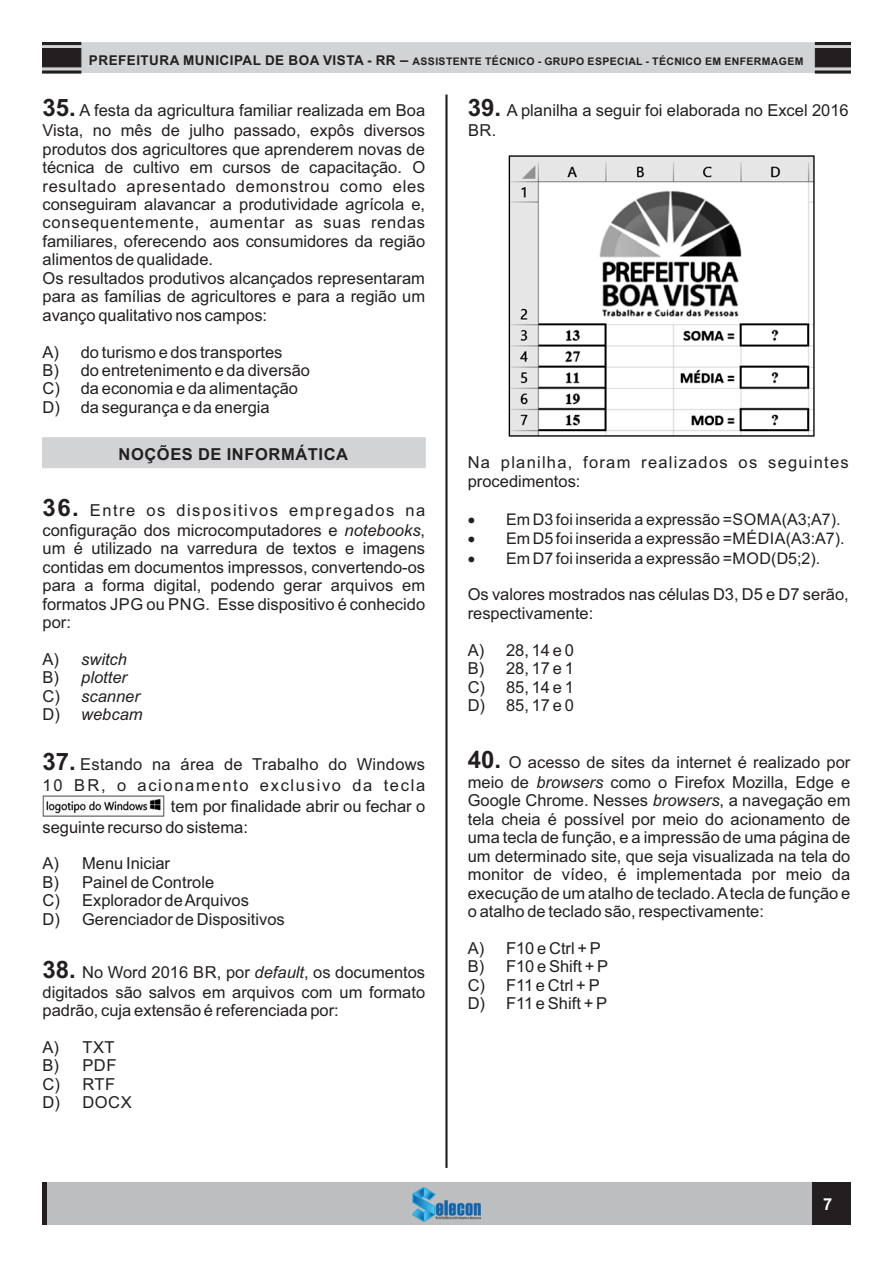
<style>
.page{position:relative;width:893px;height:1263px;background:#fff}
.page>*{position:absolute;margin:0;border:0;box-sizing:border-box;transform-origin:0 0}
.t1{font:16.5px/18.5px "Arial";color:#231f20}
.t2{font:16.5px/18.5px "Arial";letter-spacing:.075em;color:#231f20}
.t3{font:italic 16.5px/18.5px "Arial";color:#231f20}
.t4{font:16.5px "Arial";letter-spacing:.1em;color:#231f20}
.t5{font:16.5px/18.5px "Arial";letter-spacing:.035em;color:#231f20}
.t6{font:700 16.5px "Arial";letter-spacing:.035em;color:#231f20}
.t7{font:700 16.5px "Arial";color:#fff}
.t8{font:16.05px "Arial";color:#231f20}
.t9{font:700 10.5px "Arial";letter-spacing:.035em;color:#231f20}
.s1{font-size:13.5px}
.s2{font-size:14.85px}
.s3{font-weight:700;font-size:24px}
.s4{font-style:italic}
.s5{font-style:normal}
</style>
<div class="page">
<div style="left:43px;top:1182px;width:807px;height:43px;background:#bcbec0"></div>
<img style="left:413px;top:1188px;width:67px;height:33px">
<hr style="left:43px;top:1182px;width:4px;height:43px;background:#231f20">
<div style="left:812px;top:1182px;width:38px;height:43px;background:#231f20"></div>
<svg style="left:42px;top:42px;width:809px;height:32px;background:#c5c7c7"></svg>
<div style="left:42px;top:437px;width:384px;height:31px;background:#d1d3d4"></div>
<img style="left:43px;top:796px;width:122px;height:20px">
<img style="left:508px;top:155px;width:307px;height:282px">
<hr style="left:445px;top:95px;width:3px;height:1073px;background:#231f20">
<p class="t9" style="left:89px;top:58px;width:716px"><span class="s1">PREFEITURA MUNICIPAL DE BOA VISTA - RR</span> <span class="s2">–</span> ASSISTENTE TÉCNICO - GRUPO ESPECIAL - TÉCNICO EM ENFERMAGEM</p>
<p class="t1" style="left:43px;top:102px;width:384px;line-height:20px"><span class="s3">35.</span> A festa da agricultura familiar realizada em Boa<br>Vista, no mês de julho passado, expôs diversos</p>
<p class="t1" style="left:42px;top:141px;width:384px">produtos dos agricultores que aprenderem novas de técnica de cultivo em cursos de capacitação. O resultado apresentado demonstrou como eles conseguiram alavancar a produtividade agrícola e, consequentemente, aumentar as suas rendas familiares, oferecendo aos consumidores da região alimentos de qualidade.<br>Os resultados produtivos alcançados representaram para as famílias de agricultores e para a região um avanço qualitativo nos campos:</p>
<p class="t1" style="left:42px;top:344px;width:269px">A) do turismo e dos transportes<br>B) do entretenimento e da diversão<br>C) da economia e da alimentação<br>D) da segurança e da energia</p>
<p class="t6" style="left:119px;top:448px;width:231px">NOÇÕES DE INFORMÁTICA</p>
<p class="t1" style="left:43px;top:502px;width:384px;line-height:20px"><span class="s3">36.</span> Entre os dispositivos empregados na configuração dos microcomputadores e <span class="s4">notebooks</span>,</p>
<p class="t1" style="left:43px;top:541px;width:384px;text-align:justify">um é utilizado na varredura de textos e imagens contidas em documentos impressos, convertendo-os para a forma digital, podendo gerar arquivos em formatos JPG ou PNG. Esse dispositivo é conhecido por:</p>
<p class="t3" style="left:43px;top:651px;width:102px"><span class="s5">A)</span> switch<br><span class="s5">B)</span> plotter<br><span class="s5">C)</span> scanner<br><span class="s5">D)</span> webcam</p>
<p class="t1" style="left:43px;top:757px;width:384px"><span class="s3">37.</span> Estando na área de Trabalho do Windows</p>
<p class="t4" style="left:43px;top:779px;width:384px">10 BR, o acionamento exclusivo da tecla</p>
<p class="t1" style="left:171px;top:798px;width:256px">tem por finalidade abrir ou fechar o</p>
<p class="t1" style="left:43px;top:819px;width:207px">seguinte recurso do sistema:</p>
<p class="t1" style="left:42px;top:856px;width:244px">A) Menu Iniciar<br>B) Painel de Controle<br>C) Explorador de Arquivos<br>D) Gerenciador de Dispositivos</p>
<p class="t1" style="left:43px;top:963px;width:384px;line-height:20px"><span class="s3">38.</span> No Word 2016 BR, por <span class="s4">default</span>, os documentos digitados são salvos em arquivos com um formato</p>
<p class="t1" style="left:43px;top:1002px;width:298px">padrão, cuja extensão é referenciada por:</p>
<p class="t5" style="left:43px;top:1039px;width:91px">A) TXT<br>B) PDF<br>C) RTF<br>D) DOCX</p>
<p class="t1" style="left:468px;top:102px;width:382px;line-height:20px"><span class="s3">39.</span> A planilha a seguir foi elaborada no Excel 2016<br>BR.</p>
<p class="t2" style="left:468px;top:455px;width:382px">Na planilha, foram realizados os seguintes procedimentos:</p>
<p class="t8" style="left:468px;top:513px;width:374px">• Em D3 foi inserida a expressão =SOMA(A3;A7).</p>
<p class="t8" style="left:468px;top:533px;width:378px">• Em D5 foi inserida a expressão =MÉDIA(A3:A7).</p>
<p class="t8" style="left:468px;top:552px;width:354px">• Em D7 foi inserida a expressão =MOD(D5;2).</p>
<p class="t1" style="left:468px;top:587px;width:382px">Os valores mostrados nas células D3, D5 e D7 serão, respectivamente:</p>
<p class="t1" style="left:468px;top:642px;width:108px;text-align:justify">A) 28, 14 e 0<br>B) 28, 17 e 1<br>C) 85, 14 e 1<br>D) 85, 17 e 0</p>
<p class="t1" style="left:468px;top:754px;width:384px;line-height:20px"><span class="s3">40.</span> O acesso de sites da internet é realizado por meio de <span class="s4">browsers</span> como o Firefox Mozilla, Edge e</p>
<p class="t1" style="left:468px;top:793px;width:384px;text-align:justify">Google Chrome. Nesses <span class="s4">browsers</span>, a navegação em tela cheia é possível por meio do acionamento de uma tecla de função, e a impressão de uma página de um determinado site, que seja visualizada na tela do monitor de vídeo, é implementada por meio da execução de um atalho de teclado. Atecla de função e o atalho de teclado são, respectivamente:</p>
<p class="t1" style="left:468px;top:940px;width:142px">A) F10 e Ctrl + P<br>B) F10 e Shift + P<br>C) F11 e Ctrl + P<br>D) F11 e Shift + P</p>
<p class="t7" style="left:823px;top:1197px;width:11px">7</p>
</div>
